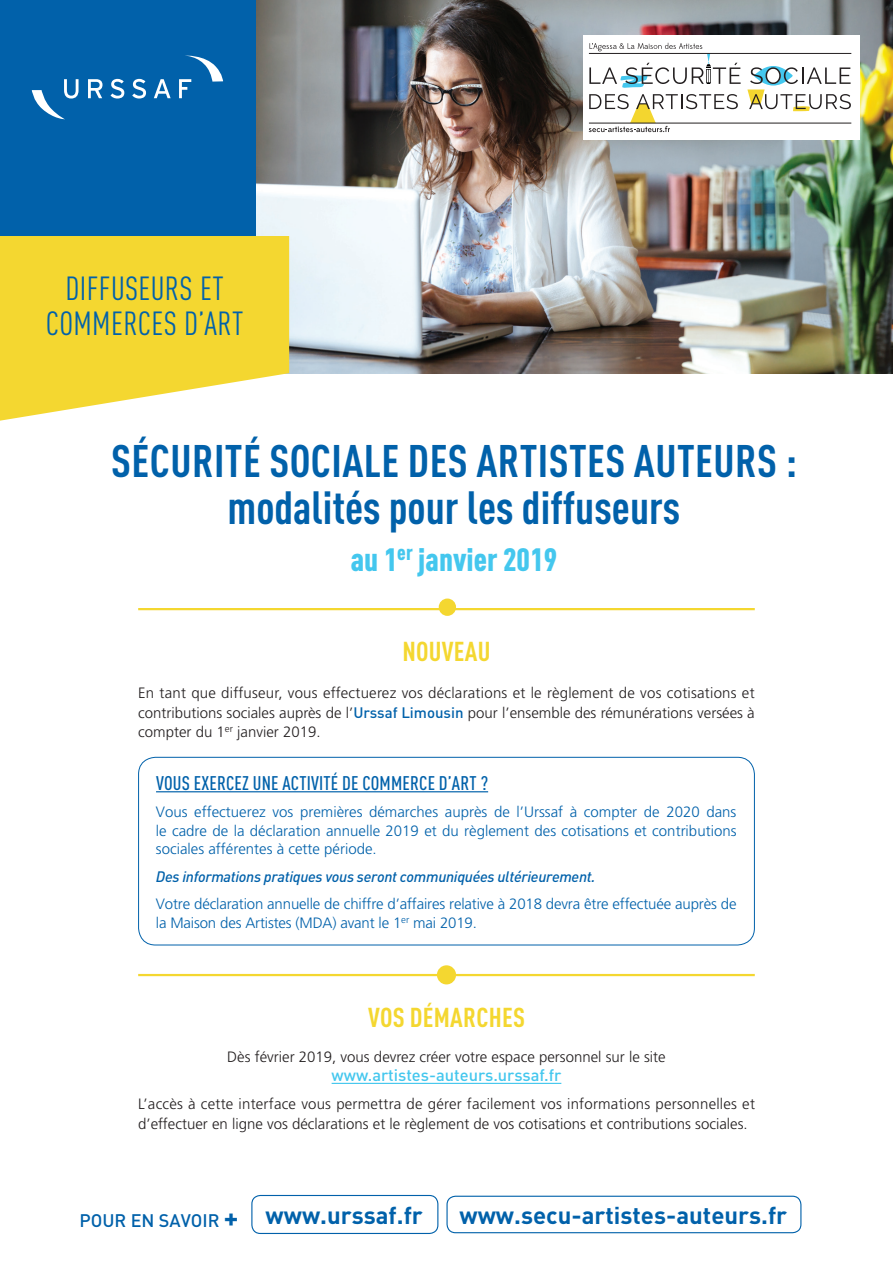
<style>
.page{position:relative;width:893px;height:1263px;background:#fff}
.page>*{position:absolute;margin:0;border:0;box-sizing:border-box;transform-origin:0 0}
.t1{font:700 condensed 45.9px "DINOT";color:#0161aa}
.t2{font:700 condensed 45px "DINOT";letter-spacing:.01em;color:#0161aa}
.t3{font:condensed 33px/34.5px "DINOT";letter-spacing:.01em;color:#0161aa;text-align:center}
.t4{font:900 condensed 31.8px "DINOT";color:#44c7ee}
.t5{font:700 condensed 27px "DINOT";letter-spacing:.01em;color:#f4d730}
.t6{font:700 24px "DINOT";color:#0161aa}
.t7{font:500 condensed 19.5px "DINOT";letter-spacing:.01em;color:#0161aa}
.t8{font:500 16.5px "DINOT";color:#44c7ee}
.t9{font:300 15px/19.5px "Frutiger LT Std";color:#231f20;text-align:justify}
.t10{font:300 15px/18.8px "Frutiger LT Std";letter-spacing:-.01em;color:#0161aa;text-align:justify}
.t11{font:italic 500 15px "DINOT";letter-spacing:-.02em;color:#0161aa}
.s1{font-family:"DINOT";font-weight:500;color:#0161aa}
.s2{font-size:27px}
</style>
<div class="page">
<img style="left:255px;top:0;width:638px;height:373px">
<div style="left:0;top:0;width:255px;height:236px;background:#0161aa"></div>
<svg style="left:88px;top:79px;width:14px;height:19px"></svg>
<svg style="left:111px;top:79px;width:13px;height:20px"></svg>
<svg style="left:132px;top:79px;width:14px;height:20px"></svg>
<svg style="left:154px;top:79px;width:17px;height:19px"></svg>
<svg style="left:32px;top:79px;width:47px;height:40px"></svg>
<svg style="left:179px;top:56px;width:44px;height:42px"></svg>
<div style="left:446px;top:1196px;width:355px;height:37px;border:1px solid #0161aa;border-radius:9px"></div>
<div style="left:251px;top:1195px;width:187px;height:39px;border:1px solid #0161aa;border-radius:9px"></div>
<div style="left:584px;top:35px;width:276px;height:105px;background:#fff"></div>
<hr style="left:589px;top:123px;width:262px;height:1px;background:#231f20">
<svg style="left:747px;top:66px;width:104px;height:45px"></svg>
<hr style="left:589px;top:53px;width:262px;height:1px;background:#231f20">
<svg style="left:589px;top:43px;width:152px;height:45px"></svg>
<svg style="left:589px;top:94px;width:149px;height:38px"></svg>
<svg style="left:0;top:236px;width:289px;height:185px;background:#f5dc4a"></svg>
<hr style="left:138px;top:608px;width:617px;height:2px;background:#f4d730">
<div style="left:439px;top:598px;width:17px;height:18px;background:#f4d730;border-radius:50%"></div>
<hr style="left:156px;top:791px;width:332px;height:1px;background:#0161aa">
<div style="left:138px;top:757px;width:617px;height:188px;border:1px solid #0161aa;border-radius:17px"></div>
<hr style="left:332px;top:1083px;width:229px;height:1px;background:#44c7ee">
<hr style="left:138px;top:974px;width:617px;height:2px;background:#f4d730">
<div style="left:437px;top:965px;width:19px;height:19px;background:#f4d730;border-radius:50%"></div>
<h3 class="t3" style="left:46px;top:271px;width:199px">DIFFUSEURS ET<br>COMMERCES D’ART</h3>
<h2 class="t2" style="left:111px;top:434px;width:687px">SÉCURITÉ SOCIALE DES ARTISTES AUTEURS :</h2>
<h1 class="t1" style="left:227px;top:480px;width:454px">modalités pour les diffuseurs</h1>
<h3 class="t4" style="left:351px;top:540px;width:208px">au 1<sup>er</sup> janvier 2019</h3>
<h3 class="t5" style="left:402px;top:635px;width:90px">NOUVEAU</h3>
<p class="t9" style="left:138px;top:683px;width:618px">En tant que diffuseur, vous effectuerez vos déclarations et le règlement de vos cotisations et contributions sociales auprès de l’<span class="s1">Urssaf Limousin</span> pour l’ensemble des rémunérations versées à compter du 1<sup>er</sup> janvier 2019.</p>
<h3 class="t7" style="left:156px;top:771px;width:334px">VOUS EXERCEZ UNE ACTIVITÉ DE COMMERCE D’ART ?</h3>
<p class="t10" style="left:156px;top:802px;width:582px">Vous effectuerez vos premières démarches auprès de l’Urssaf à compter de 2020 dans le cadre de la déclaration annuelle 2019 et du règlement des cotisations et contributions sociales afférentes à cette période.</p>
<p class="t11" style="left:156px;top:867px;width:441px">Des informations pratiques vous seront communiquées ultérieurement.</p>
<p class="t10" style="left:156px;top:894px;width:582px">Votre déclaration annuelle de chiffre d’affaires relative à 2018 devra être effectuée auprès de la Maison des Artistes (MDA) avant le 1<sup>er</sup> mai 2019.</p>
<h3 class="t5" style="left:368px;top:1001px;width:158px">VOS DÉMARCHES</h3>
<p class="t9" style="left:227px;top:1047px;width:440px">Dès février 2019, vous devrez créer votre espace personnel sur le site</p>
<p class="t8" style="left:332px;top:1064px;width:231px">www.artistes-auteurs.urssaf.fr</p>
<p class="t9" style="left:138px;top:1094px;width:618px">L’accès à cette interface vous permettra de gérer facilement vos informations personnelles et d’effectuer en ligne vos déclarations et le règlement de vos cotisations et contributions sociales.</p>
<h3 class="t6" style="left:80px;top:1200px;width:345px"><sub>POUR</sub> <sub>EN</sub> <sub>SAVOIR</sub> <span class="s2">+</span> www.urssaf.fr</h3>
<h3 class="t6" style="left:460px;top:1199px;width:329px">www.secu-artistes-auteurs.fr</h3>
</div>
